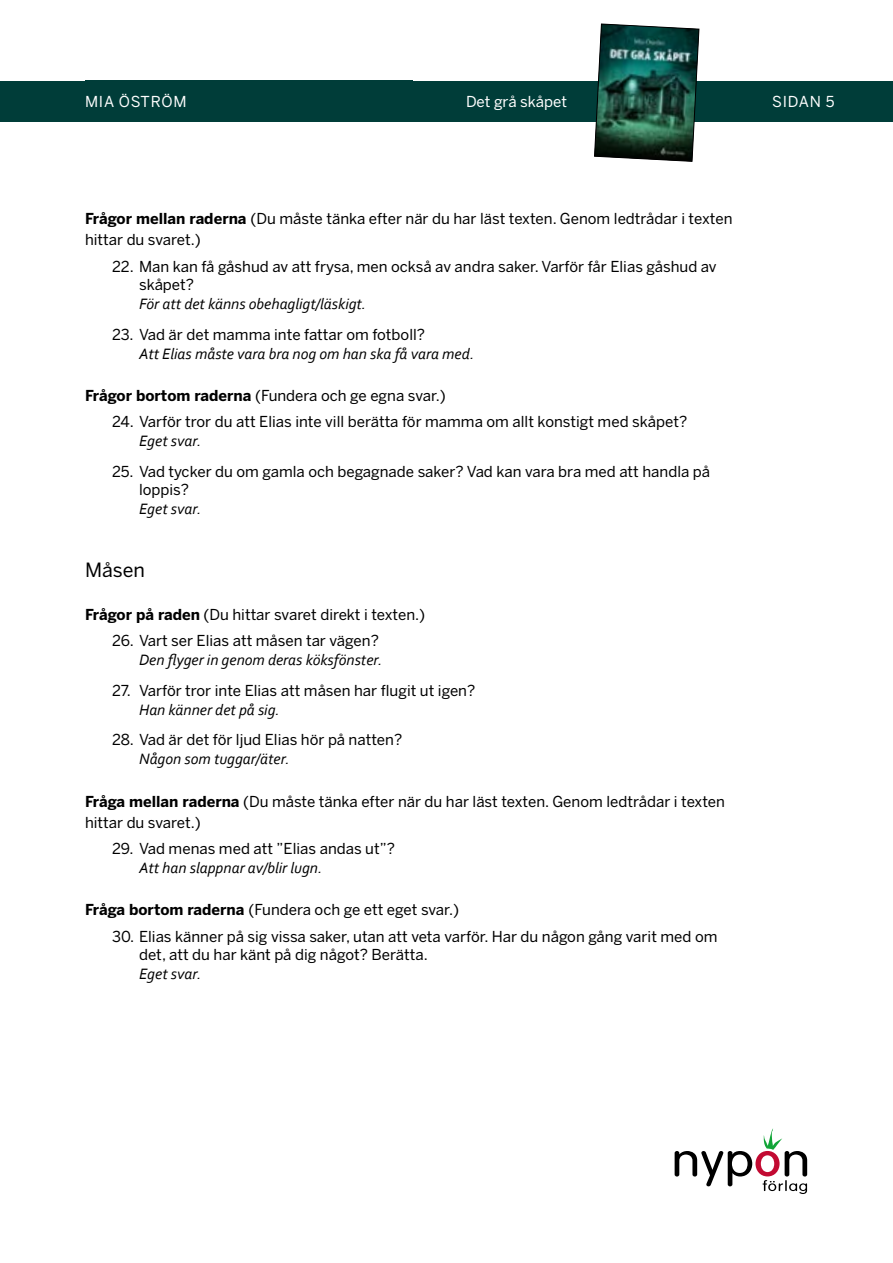
<style>
.page{position:relative;width:893px;height:1263px;background:#fff}
.page>*{position:absolute;margin:0;border:0;box-sizing:border-box;transform-origin:0 0}
.t1{font:19.5px "Benton Sans";color:#000}
.t2{font:italic 15.75px "Corbel";color:#000}
.t3{font:15px/18px "Benton Sans";color:#000}
.t4{font:15px "Benton Sans";letter-spacing:.01em;color:#fff}
.t5{font:15px "Benton Sans";letter-spacing:.05em;color:#fff}
.s1{font-weight:700}
</style>
<div class="page">
<div style="left:0;top:81px;width:893px;height:40px;background:#003d39"></div>
<div style="left:85px;top:80px;width:327px;height:41px;background:#003d39"></div>
<img style="left:594px;top:23px;width:105px;height:139px">
<svg style="left:675px;top:1128px;width:132px;height:66px"></svg>
<p class="t5" style="left:85px;top:92px;width:103px">MIA ÖSTRÖM</p>
<p class="t4" style="left:466px;top:92px;width:103px">Det grå skåpet</p>
<p class="t4" style="left:772px;top:92px;width:64px">SIDAN 5</p>
<p class="t3" style="left:85px;top:209px;width:649px;line-height:21px"><span class="s1">Frågor mellan raderna</span> (Du måste tänka efter när du har läst texten. Genom ledtrådar i texten hittar du svaret.)</p>
<p class="t3" style="left:139px;top:258px;width:579px;text-indent:-27px">22. Man kan få gåshud av att frysa, men också av andra saker. Varför får Elias gåshud av skåpet?</p>
<p class="t2" style="left:139px;top:294px;width:229px">För att det känns obehagligt/läskigt.</p>
<p class="t3" style="left:112px;top:325px;width:315px">23. Vad är det mamma inte fattar om fotboll?</p>
<p class="t2" style="left:139px;top:343px;width:337px">Att Elias måste vara bra nog om han ska få vara med.</p>
<p class="t3" style="left:85px;top:386px;width:362px"><span class="s1">Frågor bortom raderna</span> (Fundera och ge egna svar.)</p>
<p class="t3" style="left:112px;top:413px;width:577px">24. Varför tror du att Elias inte vill berätta för mamma om allt konstigt med skåpet?</p>
<p class="t2" style="left:139px;top:431px;width:64px">Eget svar.</p>
<p class="t3" style="left:139px;top:462px;width:572px;text-indent:-27px">25. Vad tycker du om gamla och begagnade saker? Vad kan vara bra med att handla på loppis?</p>
<p class="t2" style="left:139px;top:499px;width:64px">Eget svar.</p>
<h1 class="t1" style="left:85px;top:558px;width:61px">Måsen</h1>
<p class="t3" style="left:85px;top:605px;width:342px"><span class="s1">Frågor på raden</span> (Du hittar svaret direkt i texten.)</p>
<p class="t3" style="left:112px;top:632px;width:268px">26. Vart ser Elias att måsen tar vägen?</p>
<p class="t2" style="left:139px;top:650px;width:245px">Den flyger in genom deras köksfönster.</p>
<p class="t3" style="left:112px;top:681px;width:365px">27. Varför tror inte Elias att måsen har flugit ut igen?</p>
<p class="t2" style="left:139px;top:700px;width:142px">Han känner det på sig.</p>
<p class="t3" style="left:112px;top:731px;width:292px">28. Vad är det för ljud Elias hör på natten?</p>
<p class="t2" style="left:139px;top:749px;width:152px">Någon som tuggar/äter.</p>
<p class="t3" style="left:85px;top:791px;width:641px;line-height:21px"><span class="s1">Fråga mellan raderna</span> (Du måste tänka efter när du har läst texten. Genom ledtrådar i texten hittar du svaret.)</p>
<p class="t3" style="left:112px;top:840px;width:284px">29. Vad menas med att ”Elias andas ut”?</p>
<p class="t2" style="left:139px;top:858px;width:185px">Att han slappnar av/blir lugn.</p>
<p class="t3" style="left:85px;top:901px;width:376px"><span class="s1">Fråga bortom raderna</span> (Fundera och ge ett eget svar.)</p>
<p class="t3" style="left:139px;top:927px;width:580px;text-indent:-27px">30. Elias känner på sig vissa saker, utan att veta varför. Har du någon gång varit med om det, att du har känt på dig något? Berätta.</p>
<p class="t2" style="left:139px;top:964px;width:64px">Eget svar.</p>
</div>
